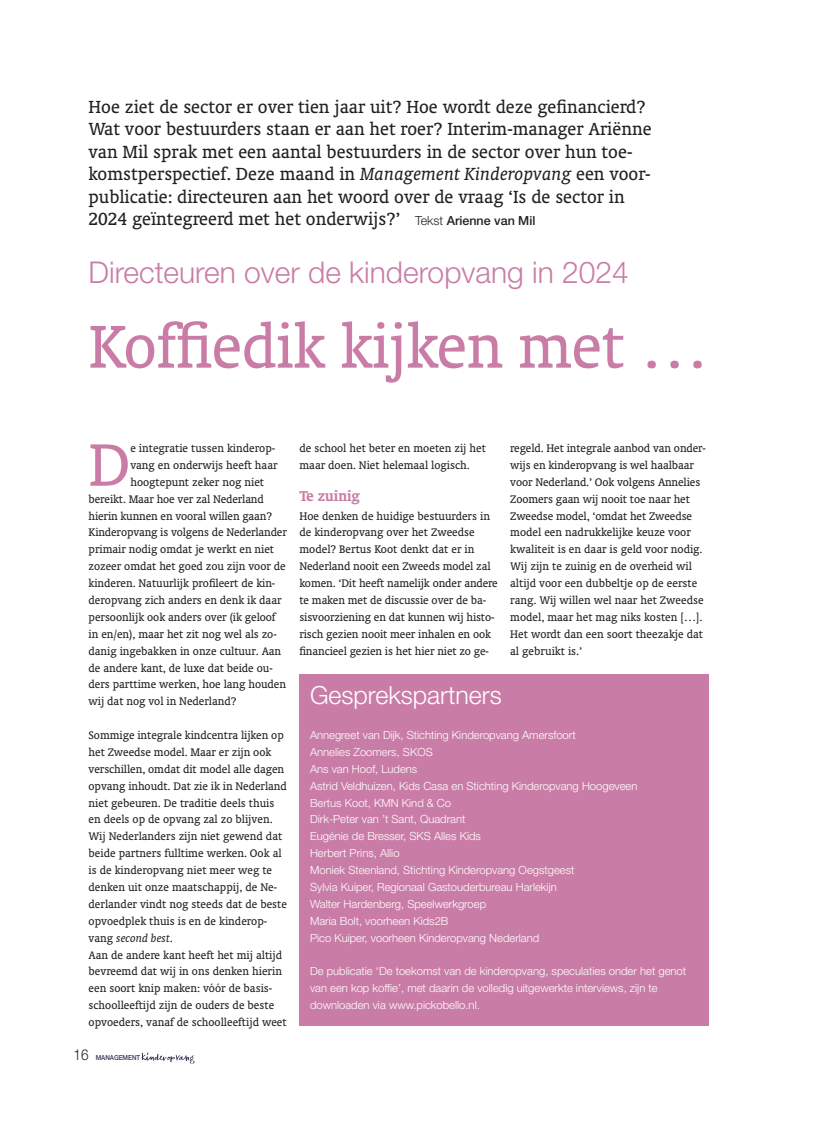
<style>
.page{position:relative;width:815px;height:1124px;background:#fff}
.page>*{position:absolute;margin:0;border:0;box-sizing:border-box;transform-origin:0 0}
.t1{font:68.75px "Oranda BT";letter-spacing:-.01em;color:#c97da6}
.t2{font:68.25px "Oranda BT";color:#c97da6}
.t3{font:300 30px "Helvetica Neue LT Std";color:#c97da6}
.t4{font:300 25px "Helvetica Neue LT Std";color:#fff}
.t5{font:20px/22.5px "Oranda BT";color:#231f20}
.t6{font:700 16.25px "Oranda BT";color:#c97da6}
.t7{font:12.5px/16.9px "Oranda BT";letter-spacing:-.005em;color:#231f20}
.t8{font:300 11.25px/16.9px "Helvetica Neue LT Std";color:#fff}
.t9{font:500 6.88px "Helvetica Neue LT Std";color:#353553;scale:.9 1}
.s1{font-style:italic}
.s2{font-family:"Helvetica Neue LT Std";font-weight:300;font-size:12.5px}
.s3{font-family:"Helvetica Neue LT Std";font-weight:500;font-size:12.5px}
.s4{font-weight:300;font-size:15px;color:#231f20}
</style>
<div class="page">
<svg style="left:141px;top:1052px;width:54px;height:11px"></svg>
<div style="left:299px;top:674px;width:410px;height:351px;background:#c97da6"></div>
<p class="t5" style="left:89px;top:97px;width:564px">Hoe ziet de sector er over tien jaar uit? Hoe wordt deze gefinancierd?<br>Wat voor bestuurders staan er aan het roer? Interim-manager Ariënne van Mil sprak met een aantal bestuurders in de sector over hun toe&shy;komstperspectief. Deze maand in <span class="s1">Management Kinderopvang</span> een voor&shy;publicatie: directeuren aan het woord over de vraag ‘Is de sector in 2024 geïntegreerd met het onderwijs?’ <span class="s2">Tekst</span> <span class="s3">Arienne van Mil</span></p>
<h3 class="t3" style="left:89px;top:262px;width:542px">Directeuren over de kinderopvang in 2024</h3>
<h1 class="t1" style="left:89px;top:321px;width:621px">Koffiedik kijken met …</h1>
<h2 class="t2" style="left:89px;top:440px;width:43px">D</h2>
<p class="t7" style="left:130px;top:440px;width:146px">e integratie tussen kinderop-</p>
<p class="t7" style="left:130px;top:457px;width:149px">vang en onderwijs heeft haar</p>
<p class="t7" style="left:130px;top:474px;width:135px">hoogtepunt zeker nog niet</p>
<p class="t7" style="left:89px;top:491px;width:177px">bereikt. Maar hoe ver zal Nederland</p>
<p class="t7" style="left:89px;top:508px;width:185px">hierin kunnen en vooral willen gaan?</p>
<p class="t7" style="left:89px;top:525px;width:200px">Kinderopvang is volgens de Nederlander</p>
<p class="t7" style="left:89px;top:542px;width:187px">primair nodig omdat je werkt en niet</p>
<p class="t7" style="left:89px;top:559px;width:199px">zozeer omdat het goed zou zijn voor de</p>
<p class="t7" style="left:89px;top:575px;width:188px">kinderen. Natuurlijk profileert de kin-</p>
<p class="t7" style="left:89px;top:592px;width:194px">deropvang zich anders en denk ik daar</p>
<p class="t7" style="left:89px;top:609px;width:189px">persoonlijk ook anders over (ik geloof</p>
<p class="t7" style="left:89px;top:626px;width:190px">in en/en), maar het zit nog wel als zo-</p>
<p class="t7" style="left:89px;top:643px;width:194px">danig ingebakken in onze cultuur. Aan</p>
<p class="t7" style="left:89px;top:660px;width:186px">de andere kant, de luxe dat beide ou-</p>
<p class="t7" style="left:89px;top:677px;width:199px">ders parttime werken, hoe lang houden</p>
<p class="t7" style="left:89px;top:694px;width:149px">wij dat nog vol in Nederland?</p>
<p class="t7" style="left:89px;top:727px;width:200px">Sommige integrale kindcentra lijken op het Zweedse model. Maar er zijn ook verschillen, omdat dit model alle dagen opvang inhoudt. Dat zie ik in Nederland niet gebeuren. De traditie deels thuis en deels op de opvang zal zo blijven.<br>Wij Nederlanders zijn niet gewend dat beide partners fulltime werken. Ook al is de kinderopvang niet meer weg te denken uit onze maatschappij, de Ne&shy;derlander vindt nog steeds dat de beste opvoedplek thuis is en de kinderop&shy;vang <span class="s1">second best</span>.<br>Aan de andere kant heeft het mij altijd bevreemd dat wij in ons denken hierin een soort knip maken: vóór de basis&shy;schoolleeftijd zijn de ouders de beste opvoeders, vanaf de schoolleeftijd weet</p>
<p class="t9" style="left:74px;top:1055px;width:76px"><span class="s4">16</span> MANAGEMENT</p>
<p class="t7" style="left:299px;top:440px;width:188px">de school het beter en moeten zij het maar doen. Niet helemaal logisch.</p>
<h3 class="t6" style="left:299px;top:490px;width:62px">Te zuinig</h3>
<p class="t7" style="left:299px;top:508px;width:200px">Hoe denken de huidige bestuurders in de kinderopvang over het Zweedse model? Bertus Koot denkt dat er in Nederland nooit een Zweeds model zal komen. ‘Dit heeft namelijk onder andere te maken met de discussie over de ba&shy;sisvoorziening en dat kunnen wij histo&shy;risch gezien nooit meer inhalen en ook financieel gezien is het hier niet zo ge-</p>
<p class="t7" style="left:510px;top:440px;width:197px">regeld. Het integrale aanbod van onder&shy;wijs en kinderopvang is wel haalbaar voor Nederland.’ Ook volgens Annelies Zoomers gaan wij nooit toe naar het Zweedse model, ‘omdat het Zweedse model een nadrukkelijke keuze voor kwaliteit is en daar is geld voor nodig.<br>Wij zijn te zuinig en de overheid wil altijd voor een dubbeltje op de eerste rang. Wij willen wel naar het Zweedse model, maar het mag niks kosten […].<br>Het wordt dan een soort theezakje dat al gebruikt is.’</p>
<h3 class="t4" style="left:310px;top:686px;width:193px">Gesprekspartners</h3>
<p class="t8" style="left:310px;top:728px;width:329px">Annegreet van Dijk, Stichting Kinderopvang Amersfoort<br>Annelies Zoomers, SKOS<br>Ans van Hoof, Ludens<br>Astrid Veldhuizen, Kids Casa en Stichting Kinderopvang Hoogeveen Bertus Koot, KMN Kind &amp; Co<br>Dirk-Peter van ’t Sant, Quadrant<br>Eugénie de Bresser, SKS Alles Kids<br>Herbert Prins, Allio<br>Moniek Steenland, Stichting Kinderopvang Oegstgeest<br>Sylvia Kuiper, Regionaal Gastouderbureau Harlekijn<br>Walter Hardenberg, Speelwerkgroep<br>Maria Bolt, voorheen Kids2B<br>Pico Kuiper, voorheen Kinderopvang Nederland</p>
<p class="t8" style="left:310px;top:964px;width:378px">De publicatie ‘De toekomst van de kinderopvang, speculaties onder het genot van een kop koffie’, met daarin de volledig uitgewerkte interviews, zijn te downloaden via www.pickobello.nl.</p>
</div>
